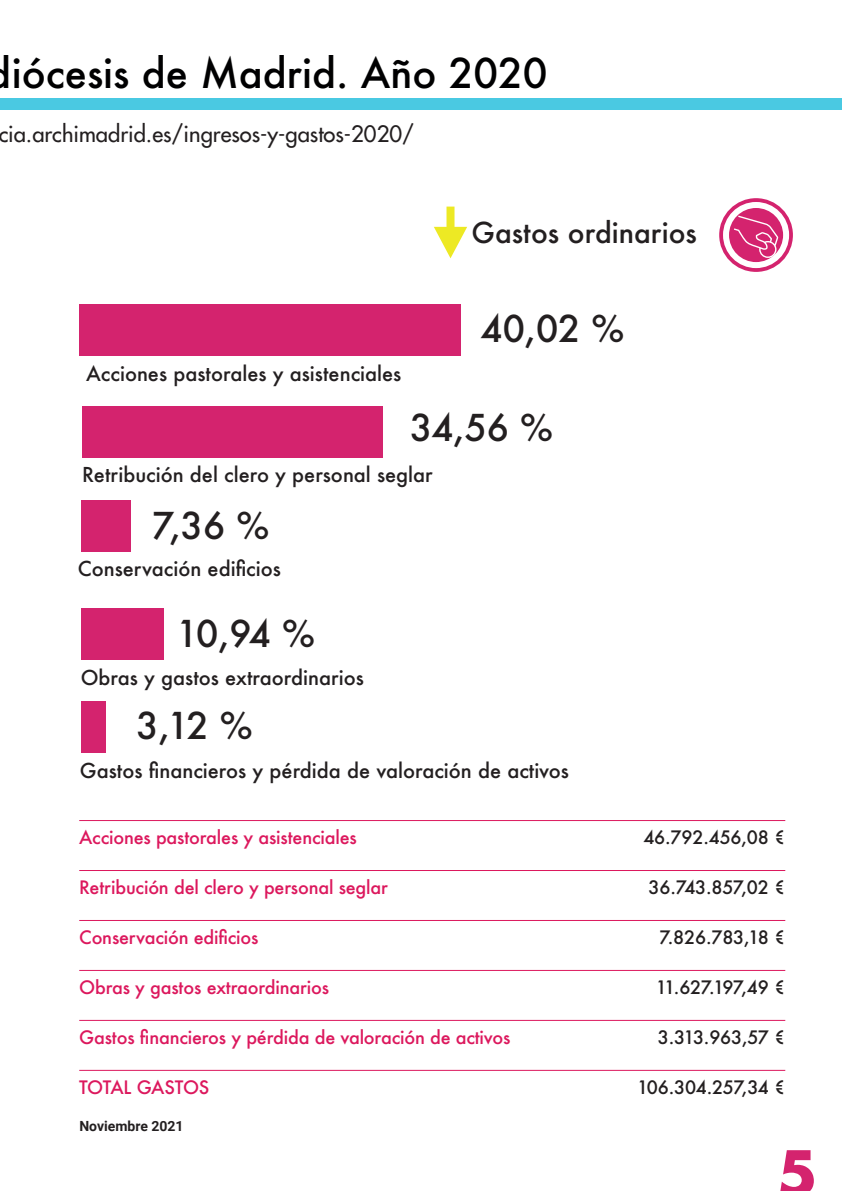
<style>
.page{position:relative;width:842px;height:1191px;background:#fff}
.page>*{position:absolute;margin:0;border:0;box-sizing:border-box;transform-origin:0 0}
.t1{font:700 60px "Futura";color:#d4236e}
.t2{font:500 40px "Futura";color:#000001}
.t3{font:500 36px "Futura";letter-spacing:-.01em;color:#231f20}
.t4{font:500 28px "Futura";color:#231f20}
.t5{font:500 22px "Futura Std";color:#231f20}
.t6{font:500 20px "Futura";color:#231f20}
.t7{font:500 18px "Futura";letter-spacing:-.01em;color:#dc185d}
.t8{font:500 18px "Futura";letter-spacing:-.01em;color:#231f20}
.t9{font:500 18px "Futura";letter-spacing:-.03em;color:#231f20}
.t10{font:500 18px "Futura";letter-spacing:-.035em;color:#231f20}
.t11{font:500 18px "Futura";letter-spacing:-.035em;color:#dc185d}
.t12{font:700 14px "Roboto";color:#231f20}
</style>
<div class="page">
<div style="left:0;top:99px;width:842px;height:11px;background:#4ac9e2"></div>
<svg style="left:434px;top:227px;width:33px;height:31px"></svg>
<div style="left:446px;top:207px;width:8px;height:20px;background:#ede924"></div>
<svg style="left:719px;top:198px;width:74px;height:74px;fill:#d4236e"></svg>
<div style="left:723px;top:202px;width:66px;height:66px;border:6px solid #fff;border-radius:50%"></div>
<svg style="left:734px;top:216px;width:44px;height:42px;background:#da4685"></svg>
<hr style="left:79px;top:820px;width:706px;height:1px;background:#dc185d">
<hr style="left:79px;top:870px;width:706px;height:1px;background:#dc185d">
<hr style="left:79px;top:920px;width:706px;height:1px;background:#dc185d">
<hr style="left:79px;top:970px;width:706px;height:1px;background:#dc185d">
<hr style="left:79px;top:1020px;width:706px;height:1px;background:#dc185d">
<hr style="left:79px;top:1069px;width:706px;height:1px;background:#dc185d">
<div style="left:79px;top:305px;width:381px;height:51px;background:#d4236e"></div>
<div style="left:82px;top:407px;width:300px;height:51px;background:#d4236e"></div>
<div style="left:81px;top:500px;width:50px;height:51px;background:#d4236e"></div>
<div style="left:81px;top:608px;width:83px;height:51px;background:#d4236e"></div>
<div style="left:81px;top:702px;width:25px;height:51px;background:#d4236e"></div>
<h2 class="t2" style="left:12px;top:45px;width:537px">iócesis de Madrid. Año 2020</h2>
<p class="t5" style="left:-2px;top:120px;width:417px">cia.archimadrid.es/ingresos-y-gastos-2020/</p>
<p class="t6" style="left:86px;top:360px;width:317px">Acciones pastorales y asistenciales</p>
<h3 class="t4" style="left:471px;top:213px;width:227px">Gastos ordinarios</h3>
<h3 class="t3" style="left:480px;top:304px;width:146px">40,02 %</h3>
<h3 class="t3" style="left:410px;top:403px;width:145px">34,56 %</h3>
<p class="t6" style="left:82px;top:460px;width:352px">Retribución del clero y personal seglar</p>
<h3 class="t3" style="left:152px;top:501px;width:119px">7,36 %</h3>
<p class="t6" style="left:78px;top:554px;width:205px">Conservación edificios</p>
<h3 class="t3" style="left:176px;top:608px;width:140px">10,94 %</h3>
<p class="t6" style="left:81px;top:664px;width:285px">Obras y gastos extraordinarios</p>
<h3 class="t3" style="left:136px;top:701px;width:118px">3,12 %</h3>
<p class="t6" style="left:80px;top:756px;width:491px">Gastos financieros y pérdida de valoración de activos</p>
<p class="t7" style="left:79px;top:824px;width:279px">Acciones pastorales y asistenciales</p>
<p class="t8" style="left:643px;top:824px;width:143px">46.792.456,08 €</p>
<p class="t7" style="left:79px;top:874px;width:310px">Retribución del clero y personal seglar</p>
<p class="t8" style="left:648px;top:874px;width:138px">36.743.857,02 €</p>
<p class="t7" style="left:79px;top:924px;width:181px">Conservación edificios</p>
<p class="t8" style="left:659px;top:924px;width:127px">7.826.783,18 €</p>
<p class="t7" style="left:79px;top:974px;width:251px">Obras y gastos extraordinarios</p>
<p class="t10" style="left:656px;top:974px;width:131px">11.627.197,49 €</p>
<p class="t7" style="left:79px;top:1024px;width:433px">Gastos financieros y pérdida de valoración de activos</p>
<p class="t8" style="left:658px;top:1024px;width:129px">3.313.963,57 €</p>
<p class="t11" style="left:79px;top:1074px;width:132px">TOTAL GASTOS</p>
<p class="t9" style="left:637px;top:1074px;width:150px">106.304.257,34 €</p>
<p class="t12" style="left:79px;top:1116px;width:106px">Noviembre 2021</p>
<h1 class="t1" style="left:777px;top:1129px;width:42px">5</h1>
</div>
